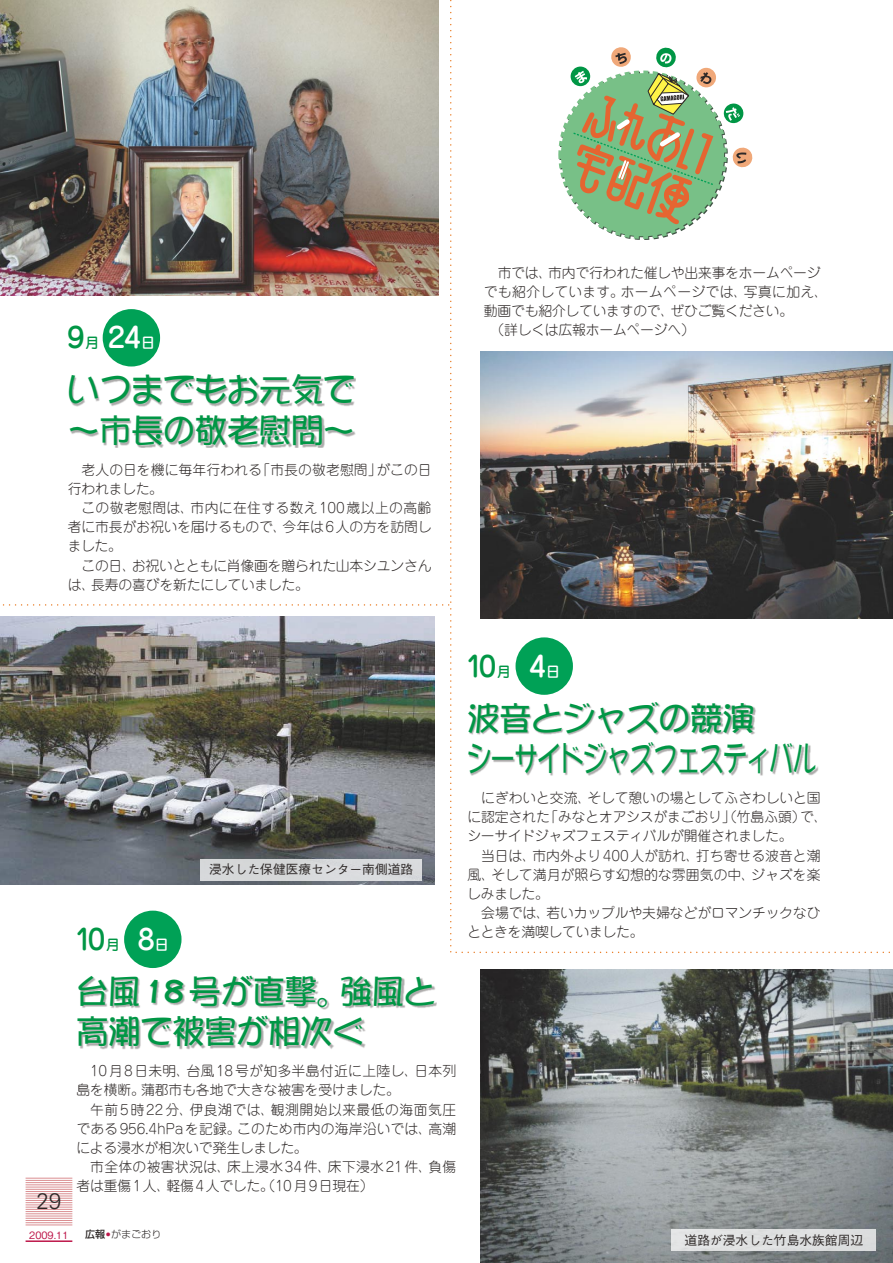
<style>
.page{position:relative;width:893px;height:1263px;background:#fff}
.page>*{position:absolute;margin:0;border:0;box-sizing:border-box;transform-origin:0 0}
.t1{font:32.55px/40.3px "DFPOP1 Std W5";letter-spacing:-.02em;color:#009645}
.t2{font:32.55px "DFPOP1 Std W5";letter-spacing:-.02em;color:#009645;scale:.73 1}
.t3{font:500 27.9px "Jun 34 Pro";color:#009645}
.t4{font:500 27.9px "Jun 34 Pro";color:#fff}
.t5{font:300 22.5px "Univers";color:#2e2928}
.t6{font:500 13.95px "Jun 34 Pro";color:#fff}
.t7{font:500 13.95px "Jun 34 Pro";color:#009645}
.t8{font:300 13.8px/19.2px "Jun 101 Pro";letter-spacing:-.01em;color:#2e2928}
.t9{font:300 13.8px/19.2px "Jun 101 Pro";letter-spacing:.02em;color:#2e2928}
.t10{font:300 13.8px "Jun 101 Pro";letter-spacing:.025em;color:#2e2928}
.t11{font:300 13.8px "Jun 101 Pro";letter-spacing:.01em;color:#2e2928}
.t12{font:300 13.8px "Jun 101 Pro";letter-spacing:.035em;color:#2e2928}
._07お知らせ_本文段落あり_じゅん101{font:500 12.75px "Gothic BBB Pro";color:#2e2928}
.t13{font:500 10.05px "Gothic BBB Pro";color:#bd1649;scale:.96 1}
.t14{font:300 10.05px "Shin Go Pro";color:#2e2928}
.t15{font:500 10.05px "Shin Go Pro";color:#2e2928}
.t16{font:300 4.2px "Shin Go Pro";color:#bd1649}
</style>
<div class="page">
<img style="left:0;top:0;width:438px;height:296px">
<div style="left:78px;top:976px;width:359px;height:73px;background:#2e2928;opacity:.4"></div>
<div style="left:124px;top:911px;width:58px;height:57px;background:#00a156;border-radius:50%"></div>
<img style="left:480px;top:970px;width:412px;height:293px">
<div style="left:70px;top:375px;width:286px;height:73px;background:#2e2928;opacity:.4"></div>
<div style="left:103px;top:309px;width:57px;height:57px;background:#00a156;border-radius:50%"></div>
<svg style="left:558px;top:47px;width:194px;height:193px"></svg>
<img style="left:481px;top:351px;width:412px;height:252px">
<div style="left:672px;top:1230px;width:204px;height:21px;background:#dfe0e1"></div>
<hr style="left:26px;top:1178px;width:46px;height:1px;background:#da8e91">
<hr style="left:26px;top:1225px;width:46px;height:1px;background:#da8e91">
<hr style="left:26px;top:1222px;width:46px;height:1px;background:#da8e91">
<hr style="left:26px;top:1220px;width:46px;height:1px;background:#da8e91">
<hr style="left:26px;top:1218px;width:46px;height:1px;background:#da8e91">
<hr style="left:26px;top:1216px;width:46px;height:1px;background:#da8e91">
<hr style="left:26px;top:1213px;width:46px;height:1px;background:#da8e91">
<hr style="left:26px;top:1211px;width:46px;height:1px;background:#da8e91">
<hr style="left:26px;top:1209px;width:46px;height:1px;background:#da8e91">
<hr style="left:26px;top:1207px;width:46px;height:1px;background:#da8e91">
<hr style="left:26px;top:1204px;width:46px;height:1px;background:#da8e91">
<hr style="left:26px;top:1202px;width:46px;height:1px;background:#da8e91">
<hr style="left:26px;top:1200px;width:46px;height:1px;background:#da8e91">
<hr style="left:26px;top:1198px;width:46px;height:1px;background:#da8e91">
<hr style="left:26px;top:1196px;width:46px;height:1px;background:#da8e91">
<hr style="left:26px;top:1193px;width:46px;height:1px;background:#da8e91">
<hr style="left:26px;top:1191px;width:46px;height:1px;background:#da8e91">
<hr style="left:26px;top:1189px;width:46px;height:1px;background:#da8e91">
<hr style="left:26px;top:1187px;width:46px;height:1px;background:#da8e91">
<hr style="left:26px;top:1184px;width:46px;height:1px;background:#da8e91">
<hr style="left:26px;top:1182px;width:46px;height:1px;background:#da8e91">
<hr style="left:26px;top:1180px;width:46px;height:1px;background:#da8e91">
<hr style="left:26px;top:1240px;width:46px;height:2px;background:#bd1649">
<svg style="left:0;top:603px;width:893px;height:351px"></svg>
<svg style="left:450px;top:0;width:1px;height:604px"></svg>
<p class="t3" style="left:67px;top:316px;width:19px">9</p>
<p class="t7" style="left:85px;top:332px;width:15px">月</p>
<p class="t4" style="left:108px;top:316px;width:35px">24</p>
<p class="t6" style="left:141px;top:332px;width:15px">日</p>
<p class="t1" style="left:68px;top:369px;width:289px">いつまでもお元気で</p>
<p class="t1" style="left:67px;top:409px;width:289px">～市長の敬老慰問~</p>
<p class="t8" style="left:376px;top:458px;width:57px">がこの日</p>
<p class="t8" style="left:68px;top:458px;width:196px;text-indent:14px">老人の日を機に毎年行われる行われました。</p>
<p class="t10" style="left:191px;top:497px;width:242px">市内に在住する数え100歳以上の高齢</p>
<p class="t11" style="left:256px;top:459px;width:127px">「市長の敬老慰問」</p>
<p class="t10" style="left:82px;top:497px;width:114px">この敬老慰問は、</p>
<p class="t8" style="left:68px;top:516px;width:220px">者に市長がお祝いを届けるもので、ました。</p>
<p class="t8" style="left:132px;top:554px;width:301px">お祝いとともに肖像画を贈られた山本シユンさん</p>
<p class="t8" style="left:283px;top:516px;width:150px">今年は6人の方を訪問し</p>
<p class="t8" style="left:91px;top:554px;width:219px;text-indent:-10px">この日、<br>長寿の喜びを新たにしていました。</p>
<p class="t8" style="left:68px;top:573px;width:29px">は、</p>
<p class="t8" style="left:548px;top:261px;width:274px">市内で行われた催しや出来事をホームページ</p>
<p class="t8" style="left:498px;top:261px;width:56px">市では、</p>
<p class="t9" style="left:621px;top:280px;width:128px">ホームページでは、</p>
<p class="t9" style="left:484px;top:280px;width:142px">でも紹介しています。</p>
<p class="t8" style="left:744px;top:280px;width:86px">写真に加え、</p>
<p class="t8" style="left:670px;top:299px;width:124px">ぜひご覧ください。</p>
<p class="t8" style="left:484px;top:299px;width:192px">動画でも紹介していますので、</p>
<p class="t8" style="left:491px;top:318px;width:206px">（詳しくは広報ホームページへ(</p>
<p class="_07お知らせ_本文段落あり_じゅん101" style="left:209px;top:859px;width:206px">浸水した保健医療センター南側道路</p>
<p class="t5" style="left:36px;top:1188px;width:27px">29</p>
<p class="t13" style="left:29px;top:1227px;width:42px">2009.11</p>
<p class="t3" style="left:75px;top:917px;width:32px">10</p>
<p class="t7" style="left:106px;top:933px;width:15px">月</p>
<p class="t4" style="left:137px;top:917px;width:19px">8</p>
<p class="t6" style="left:155px;top:933px;width:15px">日</p>
<p class="t1" style="left:76px;top:970px;width:290px">台風18号が直撃。高潮で被害が相次ぐ</p>
<p class="t1" style="left:340px;top:970px;width:98px">強風と</p>
<p class="t10" style="left:187px;top:1060px;width:233px">台風18号が知多半島付近に上陸し、</p>
<p class="t8" style="left:141px;top:1060px;width:260px;text-indent:-51px">10月8日未明、<br>蒲郡市も各地で大きな被害を受けました。</p>
<p class="t8" style="left:76px;top:1079px;width:70px">島を横断。</p>
<p class="t8" style="left:414px;top:1060px;width:44px">日本列</p>
<p class="t8" style="left:90px;top:1098px;width:104px">午前5時22 分、</p>
<p class="t8" style="left:190px;top:1098px;width:86px">伊良湖では、</p>
<p class="t12" style="left:271px;top:1098px;width:187px">観測開始以来最低の海面気圧</p>
<p class="t11" style="left:237px;top:1117px;width:196px">このため市内の海岸沿いでは、</p>
<p class="t8" style="left:428px;top:1117px;width:29px">高潮</p>
<p class="t8" style="left:76px;top:1117px;width:233px">である956.4hPaを記録。<br>による浸水が相次いで発生しました。</p>
<p class="t8" style="left:227px;top:1155px;width:106px">床上浸水34 件、</p>
<p class="t9" style="left:328px;top:1155px;width:105px">床下浸水21件、</p>
<p class="t9" style="left:166px;top:1155px;width:209px;text-indent:-76px">市全体の被害状況は、<br>軽傷4人でした。（10月9日現在(</p>
<p class="t8" style="left:76px;top:1175px;width:95px">者は重傷1人、</p>
<p class="t8" style="left:428px;top:1155px;width:29px">負傷</p>
<p class="t14" style="left:111px;top:1226px;width:52px">がまごおり</p>
<p class="t15" style="left:85px;top:1226px;width:22px">広報</p>
<p class="t16" style="left:106px;top:1231px;width:6px">●</p>
<p class="t3" style="left:466px;top:644px;width:32px">10</p>
<p class="t7" style="left:497px;top:660px;width:15px">月</p>
<p class="t4" style="left:529px;top:644px;width:19px">4</p>
<p class="t6" style="left:546px;top:660px;width:15px">日</p>
<p class="t1" style="left:467px;top:697px;width:289px">波音とジャズの競演</p>
<p class="t2" style="left:467px;top:741px;width:480px">シーサイドジャズフェスティバル</p>
<p class="t8" style="left:481px;top:787px;width:111px">にぎわいと交流、</p>
<p class="t8" style="left:587px;top:787px;width:235px">そして憩いの場としてふさわしいと国</p>
<p class="t8" style="left:544px;top:806px;width:263px">「みなとオアシスがまごおり」（竹島ふ頭）</p>
<p class="t8" style="left:467px;top:806px;width:327px">に認定された<br>シーサイドジャズフェスティバルが開催されました。</p>
<p class="t8" style="left:696px;top:844px;width:126px">打ち寄せる波音と潮</p>
<p class="t8" style="left:800px;top:806px;width:29px">で、</p>
<p class="t8" style="left:532px;top:844px;width:169px">市内外より400人が訪れ、</p>
<p class="t8" style="left:481px;top:844px;width:56px">当日は、</p>
<p class="t8" style="left:491px;top:863px;width:265px">そして満月が照らす幻想的な雰囲気の中、</p>
<p class="t8" style="left:467px;top:863px;width:83px">風、<br>しみました。</p>
<p class="t8" style="left:751px;top:863px;width:71px">ジャズを楽</p>
<p class="t8" style="left:546px;top:901px;width:276px">若いカップルや夫婦などがロマンチックなひ</p>
<p class="t8" style="left:467px;top:901px;width:178px;text-indent:14px">会場では、<br>とときを満喫していました。</p>
<p class="_07お知らせ_本文段落あり_じゅん101" style="left:685px;top:1230px;width:180px">道路が浸水した竹島水族館周辺</p>
</div>
